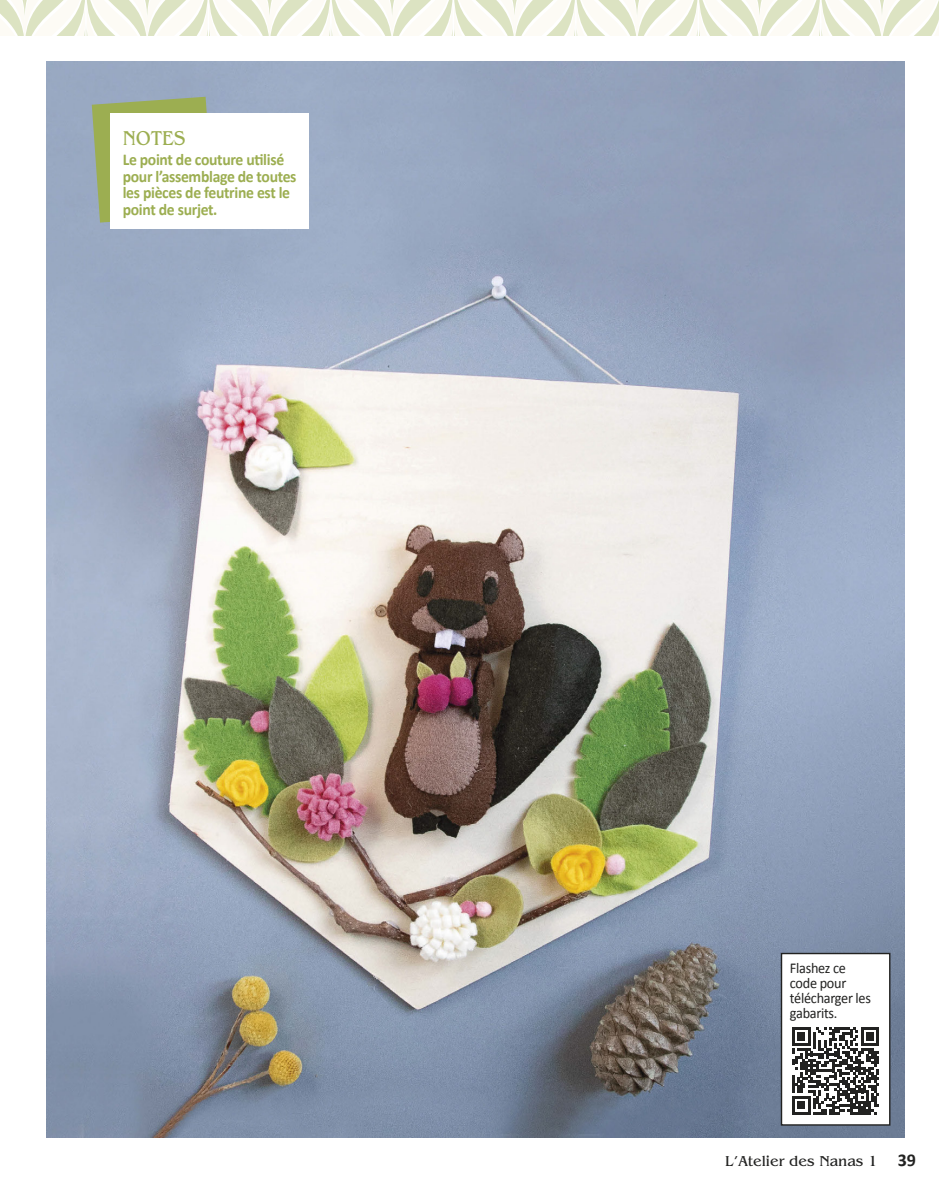
<style>
.page{position:relative;width:939px;height:1195px;background:#fff}
.page>*{position:absolute;margin:0;border:0;box-sizing:border-box;transform-origin:0 0}
.t1{font:21px "Benguiat";color:#9cae51;scale:.9 1}
.t2{font:700 16.5px/16.5px "Calibri";letter-spacing:-.02em;color:#9cae51;scale:.95 1}
.t3{font:15px/15px "Calibri";letter-spacing:-.02em;color:#222221;scale:.95 1}
.t4{font:15px "Benguiat";color:#222221}
.s1{font-family:"Calibri";font-weight:700;font-size:18px}
</style>
<div class="page">
<img style="left:46px;top:61px;width:858px;height:1076px">
<svg style="left:92px;top:97px;width:122px;height:125px;background:#9bac6e"></svg>
<div style="left:110px;top:113px;width:199px;height:116px;background:#fff"></div>
<div style="left:781px;top:953px;width:109px;height:171px;background:#fff"></div>
<svg style="left:792px;top:1027px;width:87px;height:86px"></svg>
<div style="left:781px;top:952px;width:109px;height:173px;border:1px solid #222221"></div>
<svg style="left:0;top:0;width:939px;height:36px"></svg>
<p class="t1" style="left:123px;top:126px;width:71px">NOTES</p>
<p class="t2" style="left:123px;top:151px;width:184px">Le point de couture utilisé pour l’assemblage de toutes les pièces de feutrine est le point de surjet.</p>
<p class="t3" style="left:790px;top:959px;width:87px">Flashez ce code pour télécharger les gabarits.</p>
<p class="t4" style="left:725px;top:1152px;width:192px">L’Atelier des Nanas 1 <span class="s1">39</span></p>
</div>
